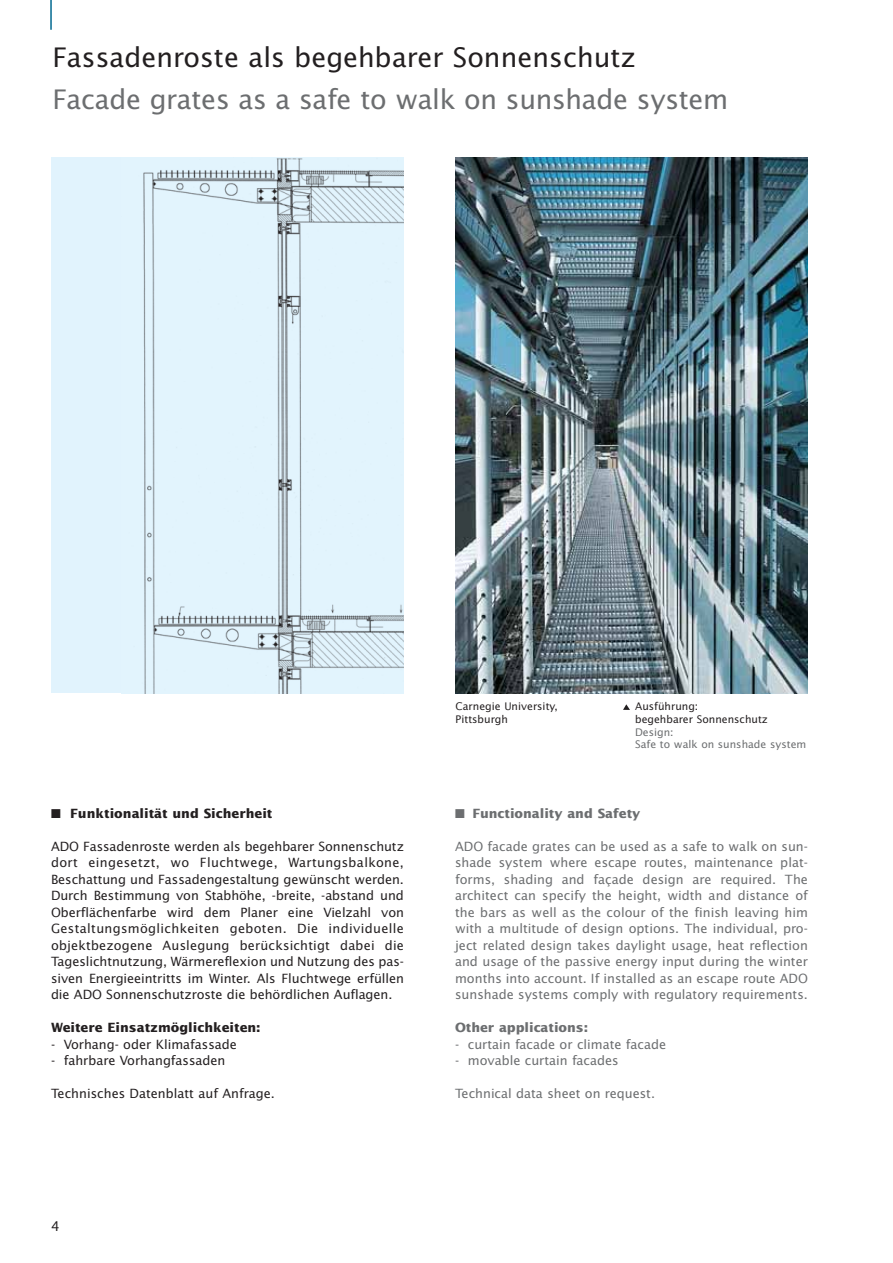
<style>
.page{position:relative;width:893px;height:1263px;background:#fff}
.page>*{position:absolute;margin:0;border:0;box-sizing:border-box;transform-origin:0 0}
.t1{font:27px "Lucida Sans";letter-spacing:-.015em;color:#6c6e70}
.t2{font:27px "Lucida Sans";color:#231f20}
.t3{font:13.5px "Lucida Sans";color:#231f20}
.t4{font:12.75px/16.5px "Lucida Sans";color:#231f20;text-align:justify}
.t5{font:12.75px/16.5px "Lucida Sans";letter-spacing:-.005em;color:#6c6e70;text-align:justify}
.t6{font:700 12.75px "Lucida Sans";color:#231f20}
.t7{font:700 12.75px "Lucida Sans";letter-spacing:-.005em;color:#6c6e70}
.t8{font:10.5px/12.6px "Lucida Sans";color:#231f20}
.t9{font:10.5px/12.6px "Lucida Sans";color:#6c6e70}
</style>
<div class="page">
<img style="left:50px;top:0;width:758px;height:710px">
<h1 class="t2" style="left:53px;top:46px;width:585px">Fassadenroste als begehbarer Sonnenschutz</h1>
<h1 class="t1" style="left:53px;top:88px;width:677px">Facade grates as a safe to walk on sunshade system</h1>
<p class="t6" style="left:51px;top:808px;width:223px">■ Funktionalität und Sicherheit</p>
<p class="t4" style="left:51px;top:839px;width:354px">ADO Fas sa den ro ste werden als begehbarer Sonnen schutz dort eingesetzt, wo Fluchtwege, Wartungs bal kone, Beschattung und Fassadengestaltung gewünscht werden.<br>Durch Bestim mung von Stabhöhe, -breite, -abstand und Oberflächen farbe wird dem Planer eine Vielzahl von Gestaltungs mög lichkeiten geboten. Die individuelle objektbezogene Ausle gung berücksichtigt dabei die Tageslichtnutzung, Wärme re flex ion und Nutzung des pas&shy;siven Energie eintritts im Winter. Als Fluchtwege erfüllen die ADO Sonnenschutzroste die behördlichen Auflagen.</p>
<p class="t6" style="left:51px;top:1022px;width:211px">Weitere Einsatzmöglichkeiten:</p>
<p class="t4" style="left:51px;top:1037px;width:187px">- Vorhang- oder Klimafassade</p>
<p class="t4" style="left:51px;top:1053px;width:176px">- fahrbare Vorhangfassaden</p>
<p class="t4" style="left:51px;top:1086px;width:225px">Technisches Datenblatt auf Anfrage.</p>
<p class="t3" style="left:51px;top:1220px;width:10px">4</p>
<p class="t8" style="left:456px;top:701px;width:104px">Carnegie University,<br>Pittsburgh</p>
<p class="t8" style="left:635px;top:701px;width:134px">Ausführung:<br>begehbarer Sonnenschutz</p>
<p class="t9" style="left:635px;top:726px;width:173px">Design:<br>Safe to walk on sunshade system</p>
<p class="t7" style="left:455px;top:808px;width:187px">■ Functionality and Safety</p>
<p class="t5" style="left:455px;top:839px;width:354px">ADO facade grates can be used as a safe to walk on sun - shade system where escape routes, maintenance plat&shy;forms, shading and façade design are required. The architect can specify the height, width and distance of the bars as well as the colour of the finish leaving him with a multitude of design options. The individual, pro&shy;ject related design takes daylight usage, heat reflection and usage of the passive energy input during the winter months into account. If installed as an escape route ADO sunshade systems comply with regulatory requirements.</p>
<p class="t7" style="left:455px;top:1022px;width:135px">Other applications:</p>
<p class="t5" style="left:455px;top:1037px;width:213px">- curtain facade or climate facade</p>
<p class="t5" style="left:455px;top:1053px;width:165px">- movable curtain facades</p>
<p class="t5" style="left:455px;top:1086px;width:202px">Technical data sheet on request.</p>
</div>
